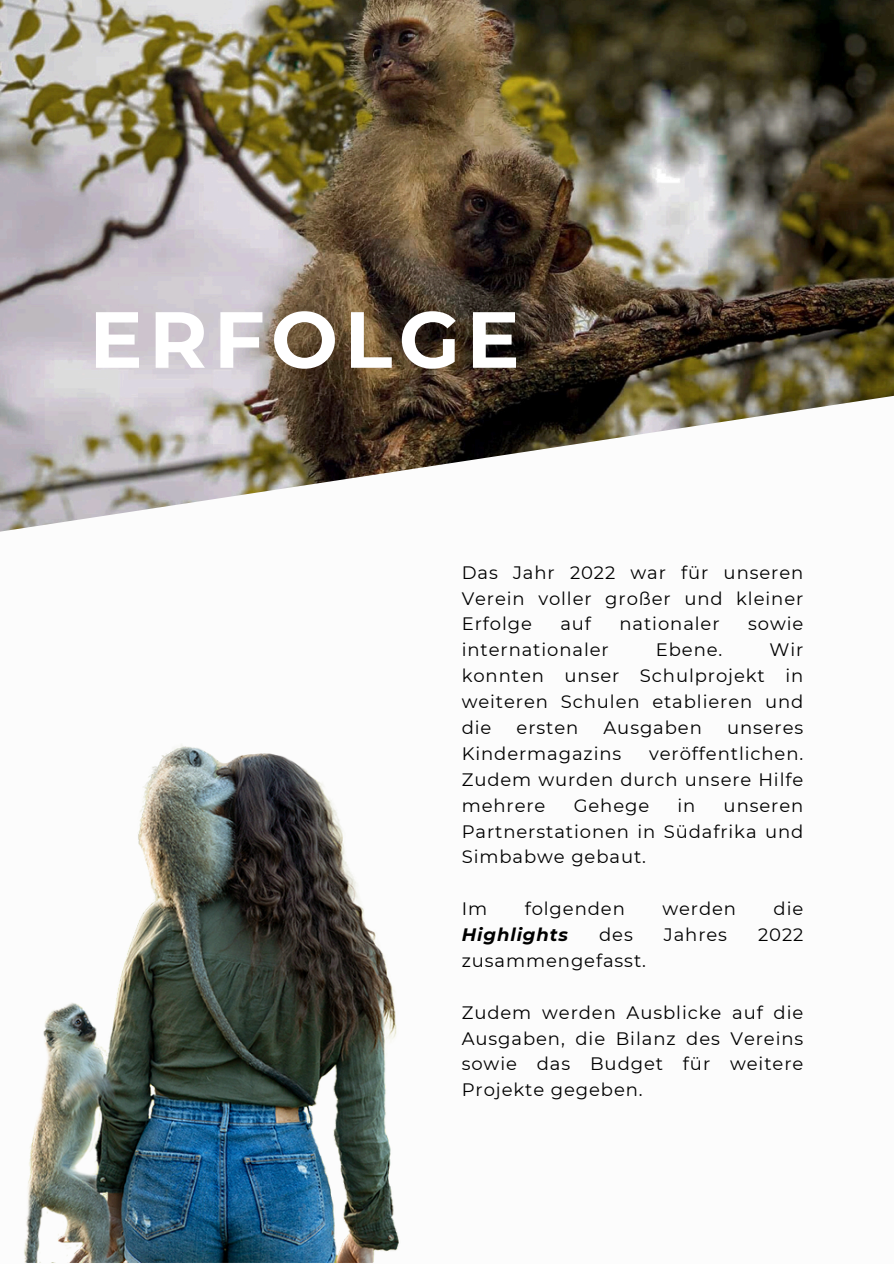
<style>
.page{position:relative;width:894px;height:1264px;background:#fff}
.page>*{position:absolute;margin:0;border:0;box-sizing:border-box;transform-origin:0 0}
.t1{font:700 79.35px "Montserrat";letter-spacing:.08em;color:#fff}
.t2{font:18px/25.8px "Montserrat";letter-spacing:.05em;color:#000;text-align:justify}
.t3{font:italic 700 18px "Montserrat";letter-spacing:.05em;color:#000}
</style>
<div class="page">
<img style="left:0;top:0;width:893px;height:532px">
<img style="left:24px;top:744px;width:375px;height:518px">
<p class="t1" style="left:89px;top:291px;width:431px">ERFOLGE</p>
<p class="t2" style="left:461px;top:559px;width:343px">Das Jahr 2022 war für unseren Verein voller großer und kleiner Erfolge</p>
<p class="t2" style="left:560px;top:611px;width:32px">auf</p>
<p class="t2" style="left:619px;top:611px;width:102px">nationaler</p>
<p class="t2" style="left:747px;top:611px;width:57px">sowie</p>
<p class="t2" style="left:461px;top:637px;width:149px">internationaler</p>
<p class="t2" style="left:655px;top:637px;width:68px">Ebene.</p>
<p class="t2" style="left:461px;top:637px;width:343px;text-indent:307px">Wir konnten unser Schulprojekt in weiteren Schulen etablieren und die</p>
<p class="t2" style="left:516px;top:714px;width:63px">ersten</p>
<p class="t2" style="left:603px;top:714px;width:100px">Ausgaben</p>
<p class="t2" style="left:726px;top:714px;width:78px">unseres</p>
<p class="t2" style="left:461px;top:740px;width:161px">Kindermagazins</p>
<p class="t2" style="left:461px;top:740px;width:343px;text-indent:187px">veröffentlichen.<br>Zudem wurden durch unsere Hilfe mehrere</p>
<p class="t2" style="left:573px;top:792px;width:77px">Gehege</p>
<p class="t2" style="left:677px;top:792px;width:19px">in</p>
<p class="t2" style="left:461px;top:792px;width:343px;text-indent:262px">unseren Partnerstationen in Südafrika und Simbabwe gebaut.</p>
<p class="t2" style="left:461px;top:895px;width:27px">Im</p>
<p class="t2" style="left:524px;top:895px;width:102px">folgenden</p>
<p class="t2" style="left:662px;top:895px;width:75px">werden</p>
<p class="t2" style="left:773px;top:895px;width:31px">die</p>
<p class="t3" style="left:461px;top:923px;width:108px">Highlights</p>
<p class="t2" style="left:599px;top:921px;width:35px">des</p>
<p class="t2" style="left:663px;top:921px;width:65px">Jahres</p>
<p class="t2" style="left:757px;top:921px;width:47px">2022</p>
<p class="t2" style="left:461px;top:947px;width:186px">zusammengefasst.</p>
<p class="t2" style="left:461px;top:999px;width:343px">Zudem werden Ausblicke auf die Ausgaben, die Bilanz des Vereins sowie das Budget für weitere Projekte gegeben.</p>
</div>
